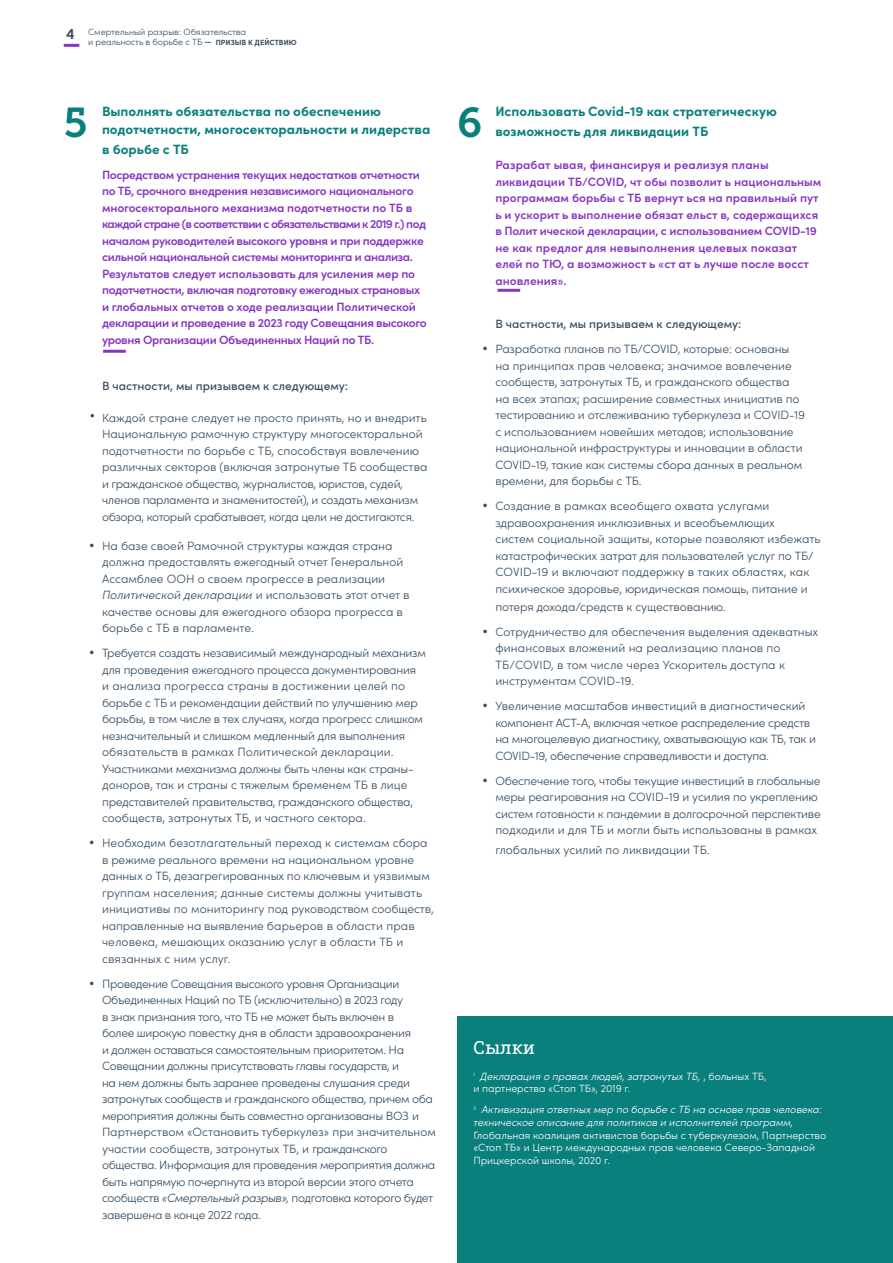
<style>
.page{position:relative;width:893px;height:1263px;background:#fff}
.page>*{position:absolute;margin:0;border:0;box-sizing:border-box;transform-origin:0 0}
.t1{font:41.55px "Museo Slab 700";color:#0a807d}
.t2{font:18px "Roboto Slab";color:#fff}
.t3{font:700 13.5px/19.5px "Sofia Pro";color:#0a807d}
.t4{font:900 13.5px "Lato";color:#364d61}
.t5{font:300 12px/16.5px "Sofia Pro";letter-spacing:-.01em;color:#364d61}
.t6{font:300 12px/16.5px "Sofia Pro";letter-spacing:-.03em;color:#364d61}
.t7{font:600 12px/16.5px "Sofia Pro";letter-spacing:-.02em;color:#8736c2}
.t8{font:600 12px/16.5px "Sofia Pro";color:#8736c2}
.t9{font:500 12px "Sofia Pro";color:#364d61}
.t10{font:300 10.5px/12.6px "Sofia Pro";color:#fff}
.t11{font:italic 300 10.5px/12.6px "Sofia Pro";color:#fff}
.t12{font:300 9px/10.5px "Sofia Pro";letter-spacing:-.01em;color:#364d61}
.s1{font-family:"Lato";font-weight:700}
.s2{font-weight:700;font-size:7.5px}
.s3{font-style:italic}
</style>
<div class="page">
<hr style="left:103px;top:350px;width:23px;height:3px;background:#8736c2">
<hr style="left:497px;top:289px;width:23px;height:3px;background:#8736c2">
<div style="left:457px;top:1016px;width:436px;height:247px;background:#0a807d"></div>
<hr style="left:64px;top:44px;width:15px;height:3px;background:#8835c3">
<p class="t4" style="left:67px;top:24px;width:9px">4</p>
<p class="t12" style="left:88px;top:26px;width:210px">Смертельный разрыв: Oбязательства<br>и реальность в борьбе с ТБ <span class="s1">—</span> <span class="s2">ПРИЗЫВ К ДЕЙСТВИЮ</span></p>
<p class="t3" style="left:495px;top:100px;width:283px">Использовать Covid-19 как стратегическую возможность для ликвидации ТБ</p>
<p class="t8" style="left:495px;top:156px;width:327px">Разрабат ывая, финансируя и реализуя планы ликвидации ТБ/COVID, чт обы позволит ь национальным программам борьбы с ТБ вернут ься на правильный пут ь и ускорит ь выполнение обязат ельст в, содержащихся в Полит ической декларации, с использованием COVID-19 не как предлог для невыполнения целевых показат елей по ТЮ, а возможност ь «ст ат ь лучше после восст ановления».</p>
<p class="t9" style="left:495px;top:315px;width:247px">В частности, мы призываем к следующему:</p>
<p class="t5" style="left:495px;top:340px;width:311px;text-indent:-13px">• Разработка планов по ТБ/COVID, которые: основаны на принципах прав человека; значимое вовлечение сообществ, затронутых ТБ, и гражданского общества на всех этапах; расширение совместных инициатив по тестированию и отслеживанию туберкулеза и COVID-19 с использованием новейших методов; использование национальной инфраструктуры и инновации в области COVID-19, такие как системы сбора данных в реальном времени, для борьбы с ТБ.</p>
<p class="t5" style="left:495px;top:497px;width:327px;text-indent:-13px">• Создание в рамках всеобщего охвата услугами здравоохранения инклюзивных и всеобъемлющих<br>систем социальной защиты, которые позволяют избежать катастрофических затрат для пользователей услуг по ТБ/ COVID-19 и включают поддержку в таких областях, как психическое здоровье, юридическая помощь, питание и</p>
<p class="t5" style="left:495px;top:597px;width:232px">потеря дохода/средств к существованию.</p>
<p class="t5" style="left:495px;top:622px;width:324px;text-indent:-13px">• Сотрудничество для обеспечения выделения адекватных финансовых вложений на реализацию планов по ТБ/COVID, в том числе через Ускоритель доступа к инструментам COVID-19.</p>
<p class="t5" style="left:495px;top:697px;width:322px;text-indent:-13px">• Увеличение масштабов инвестиций в диагностический компонент ACT-A, включая четкое распределение средств на многоцелевую диагностику, охватывающую как ТБ, так и COVID-19, обеспечение справедливости и доступа.</p>
<p class="t5" style="left:495px;top:771px;width:327px;text-indent:-13px">• Обеспечение того, чтобы текущие инвестиций в глобальные меры реагирования на COVID-19 и усилия по укреплению систем готовности к пандемии в долгосрочной перспективе подходили и для ТБ и могли быть использованы в рамках</p>
<p class="t5" style="left:495px;top:841px;width:216px">глобальных усилий по ликвидации ТБ.</p>
<p class="t3" style="left:102px;top:101px;width:330px;line-height:18px">Выполнять обязательства по обеспечению подотчетности, многосекторальности и лидерства</p>
<p class="t3" style="left:102px;top:138px;width:88px">в борьбе с ТБ</p>
<p class="t7" style="left:102px;top:165px;width:326px">Посредством устранения текущих недостатков отчетности по ТБ, срочного внедрения независимого национального многосекторального механизма подотчетности по ТБ в каждой стране (в соответствии с обязательствами к 2019 г.) под началом руководителей высокого уровня и при поддержке сильной национальной системы мониторинга и анализа.<br>Результатов следует использовать для усиления мер по подотчетности, включая подготовку ежегодных страновых и глобальных отчетов о ходе реализации Политической декларации и проведение в 2023 году Совещания высокого уровня Организации Объединенных Наций по ТБ.</p>
<p class="t9" style="left:102px;top:377px;width:247px">В частности, мы призываем к следующему:</p>
<p class="t5" style="left:102px;top:408px;width:327px">Каждой стране следует не просто принять, но и внедрить Национальную рамочную структуру многосекторальной подотчетности по борьбе с ТБ, способствуя вовлечению различных секторов (включая затронутые ТБ сообщества и гражданское общество, журналистов, юристов, судей, членов парламента и знаменитостей), и создать механизм обзора, который срабатывает, когда цели не достигаются.</p>
<p class="t5" style="left:102px;top:537px;width:309px;text-indent:-13px">• На базе своей Рамочной структуры каждая страна должна предоставлять ежегодный отчет Генеральной Ассамблее ООН о своем прогрессе в реализации <span class="s3">Политической декларации</span> и использовать этот отчет в качестве основы для ежегодного обзора прогресса в борьбе с ТБ в парламенте.</p>
<p class="t5" style="left:102px;top:644px;width:325px;text-indent:-13px">• Требуется создать независимый международный механизм для проведения ежегодного процесса документирования и анализа прогресса страны в достижении целей по борьбе с ТБ и рекомендации действий по улучшению мер борьбы, в том числе в тех случаях, когда прогресс слишком незначительный и слишком медленный для выполнения обязательств в рамках Политической декларации.<br>Участниками механизма должны быть члены как страны&shy;доноров, так и страны с тяжелым бременем ТБ в лице представителей правительства, гражданского общества, сообществ, затронутых ТБ, и частного сектора.</p>
<p class="t5" style="left:102px;top:834px;width:333px;text-indent:-13px">• Необходим безотлагательный переход к системам сбора в режиме реального времени на национальном уровне данных о ТБ, дезагрегированных по ключевым и уязвимым группам населения; данные системы должны учитывать инициативы по мониторингу под руководством сообществ, направленные на выявление барьеров в области прав человека, мешающих оказанию услуг в области ТБ и связанных с ним услуг.</p>
<p class="t6" style="left:102px;top:975px;width:335px;text-indent:-13px">• Проведение Совещания высокого уровня Организации Объединенных Наций по ТБ (исключительно) в 2023 году<br>в знак признания того, что ТБ не может быть включен в<br>более широкую повестку дня в области здравоохранения<br>и должен оставаться самостоятельным приоритетом. На Совещании должны присутствовать главы государств, и<br>на нем должны быть заранее проведены слушания среди затронутых сообществ и гражданского общества, причем оба мероприятия должны быть совместно организованы ВОЗ и Партнерством «Остановить туберкулез» при значительном участии сообществ, затронутых ТБ, и гражданского общества. Информация для проведения мероприятия должна быть напрямую почерпнута из второй версии этого отчета сообществ <span class="s3">«Смертельный разрыв»,</span> подготовка которого будет завершена в конце 2022 года.</p>
<h1 class="t1" style="left:64px;top:99px;width:25px">5</h1>
<h1 class="t1" style="left:457px;top:99px;width:27px">6</h1>
<h2 class="t2" style="left:473px;top:1035px;width:63px">Сылки</h2>
<p class="t10" style="left:473px;top:1069px;width:295px"><sup>i</sup> <span class="s3">Декларация о правах людей, затронутых ТБ,</span> , больных ТБ, и партнерства «Стоп ТБ», 2019 г.</p>
<p class="t11" style="left:473px;top:1103px;width:350px"><sup>ii</sup> Активизация ответных мер по борьбе с ТБ на основе прав человека: техническое описание для политиков и исполнителей программ,</p>
<p class="t10" style="left:473px;top:1128px;width:354px">Глобальная коалиция активистов борьбы с туберкулезом, Партнерство «Стоп ТБ» и Центр международных прав человека Северо-Западной<br>Прицкерской школы, 2020 г.</p>
</div>
